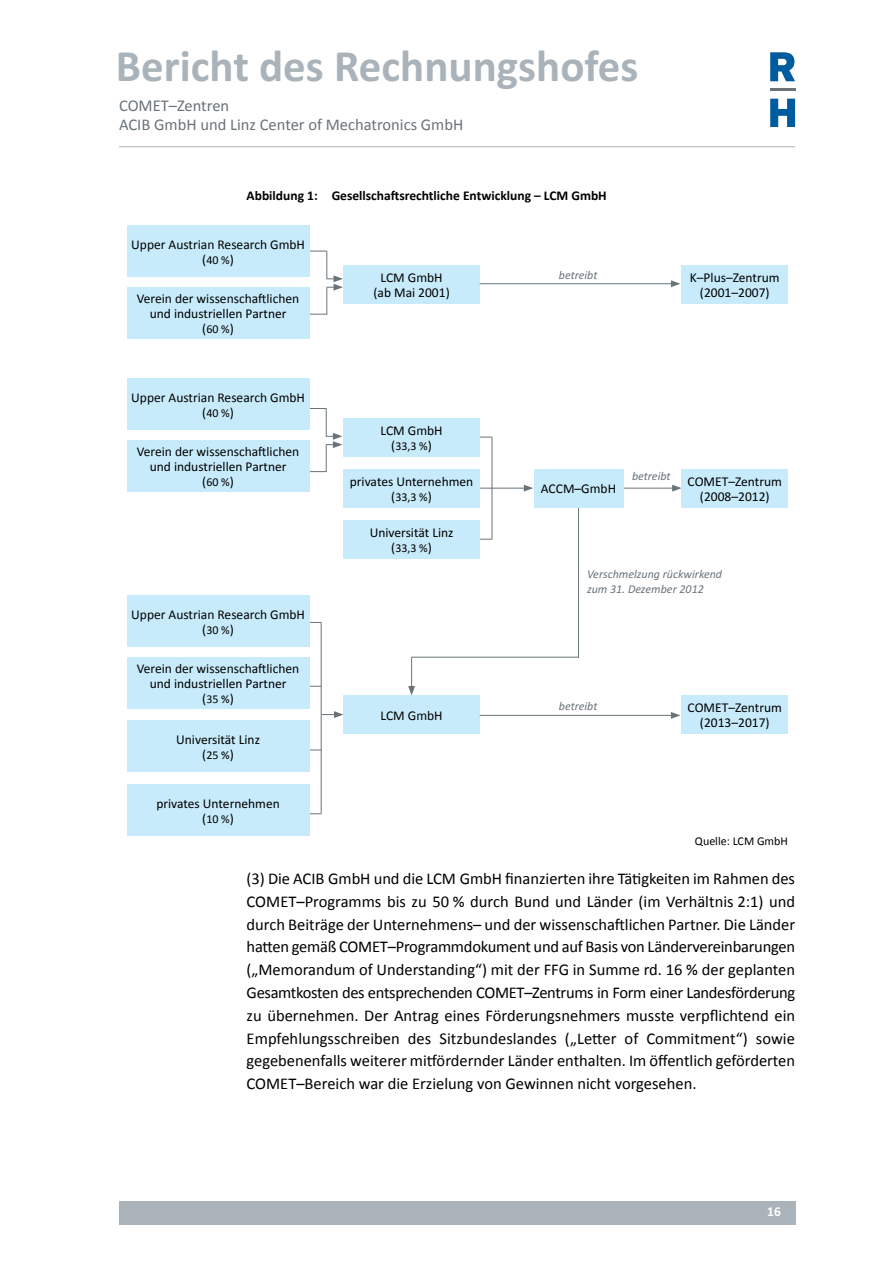
<style>
.page{position:relative;width:893px;height:1263px;background:#fff}
.page>*{position:absolute;margin:0;border:0;box-sizing:border-box;transform-origin:0 0}
.t1{font:700 45px "Calibri";color:#a9b3b9}
.t2{font:45px "Calibri Bold 2";color:#a9b3b9}
.Standard{font:16.5px/22.8px "Calibri";color:#000;text-align:justify}
.t3{font:16.5px "Calibri";color:#68737a}
.t4{font:16.5px "Calibri 2";color:#68737a}
.t5{font:13.5px/15px "Calibri";color:#000;text-align:center}
.t6{font:13.5px/15px "Calibri 2";color:#000;text-align:center}
.Abbildungsbeschriftung{font:13.5px "Calibri Bold 2";color:#000}
.t7{font:700 13.5px "Calibri";color:#fff}
.t8{font:italic 12px/15px "Calibri";color:#68737a}
.t9{font:12px "Calibri 2";color:#000}
.t10{font:12px "Calibri";color:#000}
.s1{font-size:13.5px}
.s2{font-family:"Calibri 2"}
.s3{font-family:"Calibri"}
.s4{font-family:"Calibri 2";font-size:13.5px}
</style>
<div class="page">
<div style="left:119px;top:1201px;width:676px;height:23px;background:#a9b3b9"></div>
<hr style="left:119px;top:146px;width:676px;height:1px;background:#a9b3b9">
<svg style="left:770px;top:99px;width:25px;height:28px"></svg>
<svg style="left:770px;top:52px;width:25px;height:29px"></svg>
<hr style="left:770px;top:89px;width:25px;height:2px;background:#68737a">
<div style="left:344px;top:265px;width:136px;height:38px;background:#c8ebfb"></div>
<div style="left:682px;top:265px;width:106px;height:38px;background:#c8ebfb"></div>
<div style="left:344px;top:695px;width:136px;height:39px;background:#c8ebfb"></div>
<div style="left:682px;top:695px;width:106px;height:39px;background:#c8ebfb"></div>
<div style="left:127px;top:226px;width:183px;height:51px;background:#c8ebfb"></div>
<svg style="left:310px;top:251px;width:33px;height:64px"></svg>
<div style="left:127px;top:287px;width:183px;height:51px;background:#c8ebfb"></div>
<hr style="left:480px;top:283px;width:193px;height:1px;background:#68737a">
<svg style="left:671px;top:280px;width:9px;height:7px"></svg>
<hr style="left:480px;top:715px;width:193px;height:1px;background:#68737a">
<svg style="left:671px;top:712px;width:9px;height:7px"></svg>
<hr style="left:611px;top:488px;width:63px;height:1px;background:#68737a">
<svg style="left:672px;top:485px;width:10px;height:7px"></svg>
<div style="left:682px;top:469px;width:106px;height:38px;background:#c8ebfb"></div>
<svg style="left:310px;top:408px;width:32px;height:64px"></svg>
<div style="left:127px;top:379px;width:183px;height:51px;background:#c8ebfb"></div>
<div style="left:127px;top:440px;width:183px;height:51px;background:#c8ebfb"></div>
<svg style="left:480px;top:437px;width:12px;height:1px"></svg>
<hr style="left:468px;top:488px;width:58px;height:1px;background:#68737a">
<svg style="left:524px;top:485px;width:9px;height:7px"></svg>
<svg style="left:480px;top:539px;width:12px;height:1px"></svg>
<hr style="left:492px;top:437px;width:1px;height:102px;background:#68737a">
<div style="left:344px;top:469px;width:136px;height:38px;background:#c8ebfb"></div>
<div style="left:344px;top:418px;width:136px;height:38px;background:#c8ebfb"></div>
<div style="left:344px;top:520px;width:136px;height:38px;background:#c8ebfb"></div>
<hr style="left:411px;top:657px;width:1px;height:31px;background:#68737a">
<svg style="left:408px;top:686px;width:7px;height:9px"></svg>
<hr style="left:412px;top:657px;width:166px;height:1px;background:#68737a">
<hr style="left:578px;top:504px;width:1px;height:154px;background:#68737a">
<div style="left:534px;top:469px;width:89px;height:38px;background:#c8ebfb"></div>
<svg style="left:310px;top:622px;width:12px;height:1px"></svg>
<svg style="left:310px;top:813px;width:12px;height:1px"></svg>
<hr style="left:321px;top:623px;width:1px;height:190px;background:#68737a">
<svg style="left:322px;top:711px;width:21px;height:7px"></svg>
<div style="left:127px;top:595px;width:183px;height:51px;background:#c8ebfb"></div>
<div style="left:127px;top:657px;width:183px;height:51px;background:#c8ebfb"></div>
<div style="left:127px;top:721px;width:183px;height:51px;background:#c8ebfb"></div>
<div style="left:127px;top:785px;width:183px;height:51px;background:#c8ebfb"></div>
<p class="t2" style="left:118px;top:29px;width:409px">Tabellen und Grafiken</p>
<h1 class="t1" style="left:116px;top:38px;width:524px">Bericht des Rechnungshofes</h1>
<p class="t4" style="left:119px;top:95px;width:112px">COMET–Zentren</p>
<p class="t3" style="left:119px;top:114px;width:346px">ACIB GmbH und Linz Center of Mechatronics GmbH</p>
<p class="Abbildungsbeschriftung" style="left:247px;top:187px;width:362px">Abbildung 1: Gesellschaftsrechtliche Entwicklung – LCM GmbH</p>
<p class="t5" style="left:131px;top:236px;width:175px">Upper Austrian Research GmbH</p>
<p class="t9" style="left:202px;top:252px;width:33px"><span class="s1">(</span>40 %<span class="s1">)</span></p>
<p class="t5" style="left:137px;top:290px;width:164px">Verein der wissenschaftlichen <span class="s2">und industriellen Partner</span></p>
<p class="t9" style="left:202px;top:321px;width:33px"><span class="s1">(</span>60 %<span class="s1">)</span></p>
<p class="t8" style="left:559px;top:266px;width:40px">betreibt</p>
<p class="t6" style="left:373px;top:269px;width:78px"><span class="s3">LCM GmbH </span>(ab Mai 2001)</p>
<p class="t6" style="left:690px;top:269px;width:91px">K–Plus–Zentrum (2001–2007)</p>
<p class="t5" style="left:131px;top:389px;width:175px">Upper Austrian Research GmbH</p>
<p class="t9" style="left:202px;top:405px;width:33px"><span class="s1">(</span>40 %<span class="s1">)</span></p>
<p class="t5" style="left:137px;top:443px;width:164px">Verein der wissenschaftlichen <span class="s2">und industriellen Partner</span></p>
<p class="t9" style="left:202px;top:474px;width:33px"><span class="s1">(</span>60 %<span class="s1">)</span></p>
<p class="t6" style="left:350px;top:473px;width:125px">privates Unternehmen</p>
<p class="t9" style="left:391px;top:489px;width:42px"><span class="s1">(</span>33,3 %<span class="s1">)</span></p>
<p class="t5" style="left:381px;top:422px;width:64px">LCM GmbH</p>
<p class="t9" style="left:391px;top:438px;width:42px"><span class="s1">(</span>33,3 %<span class="s1">)</span></p>
<p class="t6" style="left:370px;top:524px;width:85px">Universität Linz</p>
<p class="t9" style="left:391px;top:540px;width:42px"><span class="s1">(</span>33,3 %<span class="s1">)</span></p>
<p class="t5" style="left:541px;top:481px;width:77px">ACCM–GmbH</p>
<p class="t8" style="left:632px;top:468px;width:40px">betreibt</p>
<p class="t6" style="left:688px;top:473px;width:96px">COMET–Zentrum (2008–2012)</p>
<p class="t8" style="left:587px;top:566px;width:137px">Verschmelzung rückwirkend zum 31. Dezember 2012</p>
<p class="t5" style="left:131px;top:606px;width:175px">Upper Austrian Research GmbH</p>
<p class="t9" style="left:202px;top:622px;width:33px"><span class="s1">(</span>30 %<span class="s1">)</span></p>
<p class="t5" style="left:137px;top:660px;width:164px">Verein der wissenschaftlichen <span class="s2">und industriellen Partner</span></p>
<p class="t10" style="left:202px;top:691px;width:33px"><span class="s4">(</span>35 %<span class="s4">)</span></p>
<p class="t6" style="left:176px;top:731px;width:85px">Universität Linz</p>
<p class="t10" style="left:202px;top:748px;width:33px"><span class="s4">(</span>25 %<span class="s4">)</span></p>
<p class="t6" style="left:156px;top:795px;width:125px">privates Unternehmen</p>
<p class="t9" style="left:202px;top:811px;width:33px"><span class="s1">(</span>10 %<span class="s1">)</span></p>
<p class="t8" style="left:559px;top:698px;width:40px">betreibt</p>
<p class="t5" style="left:381px;top:707px;width:64px">LCM GmbH</p>
<p class="t6" style="left:688px;top:699px;width:96px">COMET–Zentrum (2013–2017)</p>
<p class="t10" style="left:695px;top:833px;width:94px">Quelle: LCM GmbH</p>
<p class="Standard" style="left:247px;top:866px;width:550px">(3) Die ACIB GmbH und die LCM GmbH finanzierten ihre Tätigkeiten im Rahmen des COMET–Programms bis zu 50 % durch Bund und Länder (im Verhältnis 2:1) und durch Beiträge der Unternehmens– und der wissenschaftlichen Partner. Die Länder hatten gemäß COMET–Programmdokument und auf Basis von Ländervereinbarungen („Memorandum of Understanding“) mit der FFG in Summe rd. 16 % der geplanten Gesamtkosten des entsprechenden COMET–Zentrums in Form einer Landesförderung zu übernehmen. Der Antrag eines Förderungsnehmers musste verpflichtend ein Empfehlungsschreiben des Sitzbundeslandes („Letter of Commitment“) sowie gegebenenfalls weiterer mitfördernder Länder enthalten. Im öffentlich geförderten COMET–Bereich war die Erzielung von Gewinnen nicht vorgesehen.</p>
<p class="t7" style="left:776px;top:1194px;width:8px">4</p>
<p class="t7" style="left:767px;top:1203px;width:15px">16</p>
</div>
